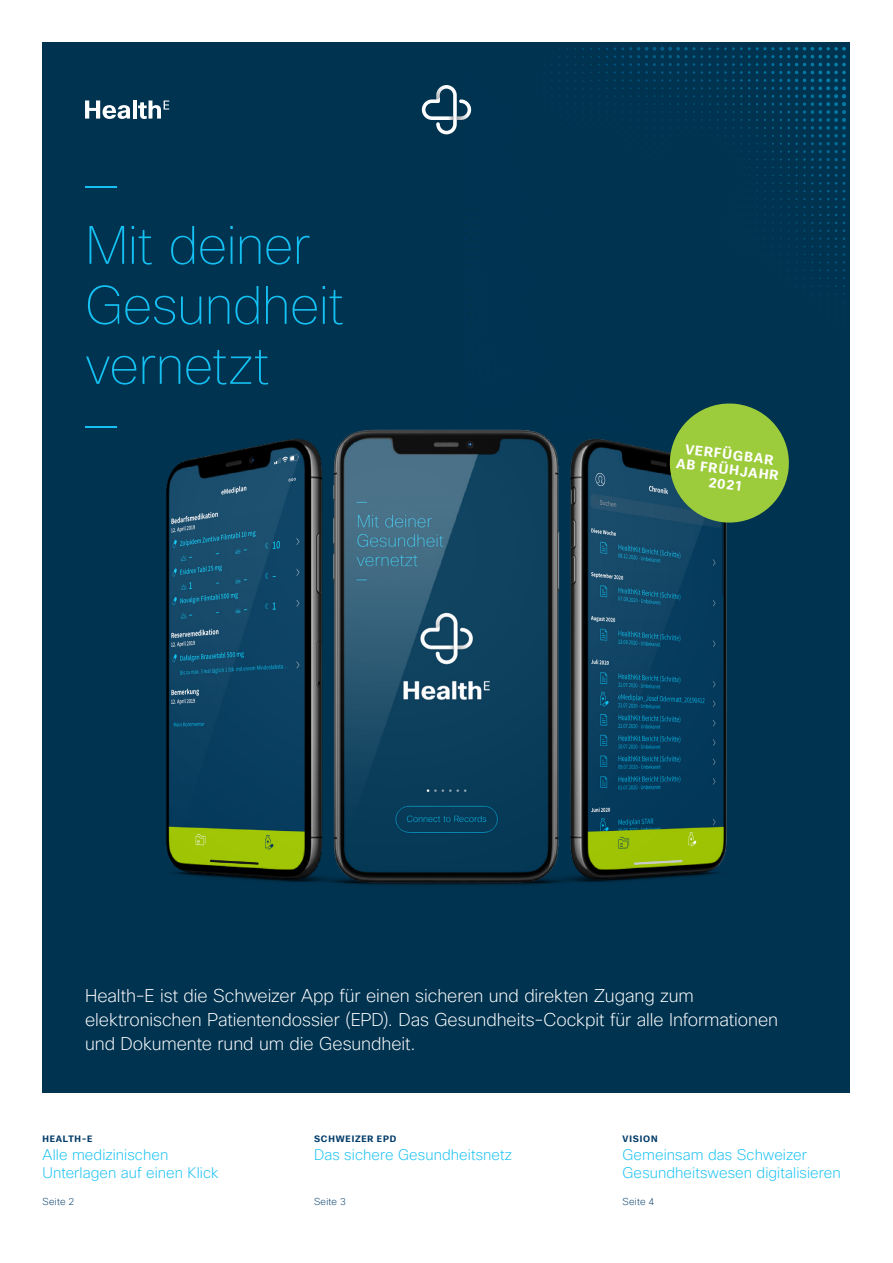
<style>
.page{position:relative;width:893px;height:1263px;background:#fff}
.page>*{position:absolute;margin:0;border:0;box-sizing:border-box;transform-origin:0 0}
.t1{font:100 52.5px/60px "Cisco Sans";letter-spacing:-.01em;color:#15c0f2}
.t2{font:200 18px/24px "Cisco Sans";letter-spacing:-.005em;color:#fff}
.t3{font:200 15px/18px "Cisco Sans";letter-spacing:.005em;color:#15c0f2}
.t4{font:700 13.5px/15px "Cisco Sans";color:#fff;text-align:center}
.t5{font:200 9.75px "Cisco Sans";letter-spacing:.02em;color:#003b69}
.t6{font:700 9px "Cisco Sans";letter-spacing:.09em;color:#003b69}
</style>
<div class="page">
<div style="left:43px;top:43px;width:807px;height:1050px;background:#003350"></div>
<svg style="left:621px;top:47px;width:225px;height:4px"></svg>
<img style="left:166px;top:349px;width:561px;height:536px">
<svg style="left:422px;top:85px;width:49px;height:49px"></svg>
<svg style="left:666px;top:400px;width:123px;height:126px"></svg>
<svg style="left:85px;top:100px;width:45px;height:19px"></svg>
<hr style="left:133px;top:100px;width:4px;height:19px;background:#fff">
<svg style="left:138px;top:100px;width:31px;height:19px"></svg>
<h1 class="t1" style="left:85px;top:155px;width:260px">—<br>Mit deiner<br>Gesundheit vernetzt<br>—</h1>
<p class="t4" style="left:679px;top:441px;width:105px;rotate:7deg">VERFÜGBAR<br>AB FRÜHJAHR<br>2021</p>
<p class="t2" style="left:85px;top:984px;width:695px">Health-E ist die Schweizer App für einen sicheren und direkten Zugang zum elektronischen Patientendossier (EPD). Das Gesundheits-Cockpit für alle Informationen und Dokumente rund um die Gesundheit.</p>
<p class="t6" style="left:43px;top:1133px;width:52px">HEALTH-E</p>
<p class="t3" style="left:43px;top:1146px;width:178px">Alle medizinischen<br>Unterlagen auf einen Klick</p>
<p class="t5" style="left:43px;top:1195px;width:33px">Seite 2</p>
<p class="t6" style="left:314px;top:1133px;width:84px">SCHWEIZER EPD</p>
<p class="t3" style="left:314px;top:1146px;width:200px">Das sichere Gesundheitsnetz</p>
<p class="t5" style="left:314px;top:1195px;width:33px">Seite 3</p>
<p class="t6" style="left:623px;top:1133px;width:36px">VISION</p>
<p class="t3" style="left:622px;top:1146px;width:220px">Gemeinsam das Schweizer<br>Gesundheitswesen digitalisieren</p>
<p class="t5" style="left:622px;top:1195px;width:33px">Seite 4</p>
</div>
